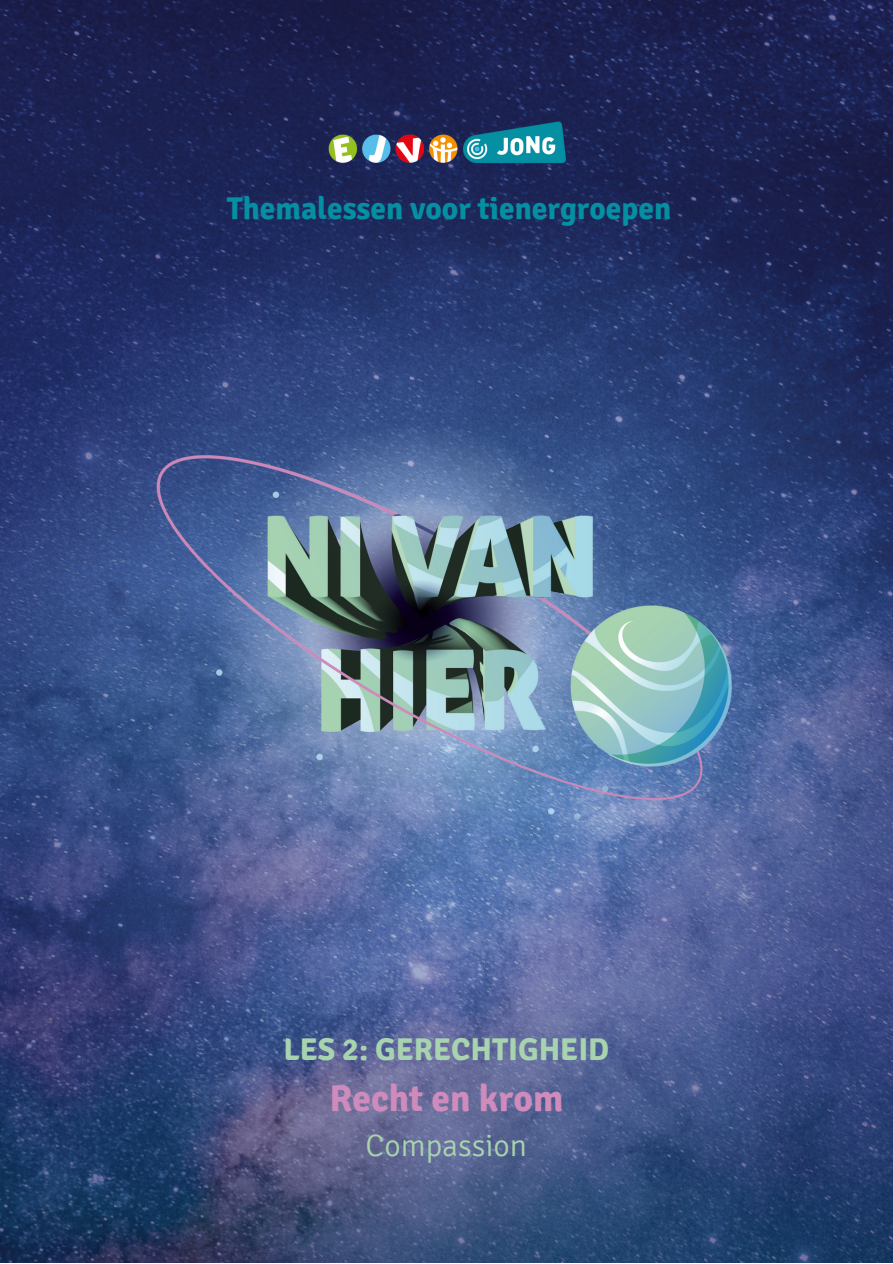
<style>
.page{position:relative;width:893px;height:1264px;background:#fff}
.page>*{position:absolute;margin:0;border:0;box-sizing:border-box;transform-origin:0 0}
.t1{font:700 37.5px "Signika";color:#ce8bbb}
.t2{font:700 31.5px "Signika";color:#058fa2}
.t3{font:700 31.5px "Signika";color:#a8d3af}
.t4{font:300 31.5px "Signika";color:#a8d3af}
</style>
<div class="page">
<img style="left:0;top:0;width:892px;height:1262px">
<img style="left:112px;top:386px;width:669px;height:490px">
<img style="left:310px;top:20px;width:278px;height:278px">
<p class="t2" style="left:227px;top:189px;width:446px">Themalessen voor tienergroepen</p>
<p class="t3" style="left:283px;top:1030px;width:327px">LES 2: GERECHTIGHEID</p>
<p class="t1" style="left:329px;top:1075px;width:235px">Recht en krom</p>
<p class="t4" style="left:365px;top:1126px;width:163px">Compassion</p>
</div>
